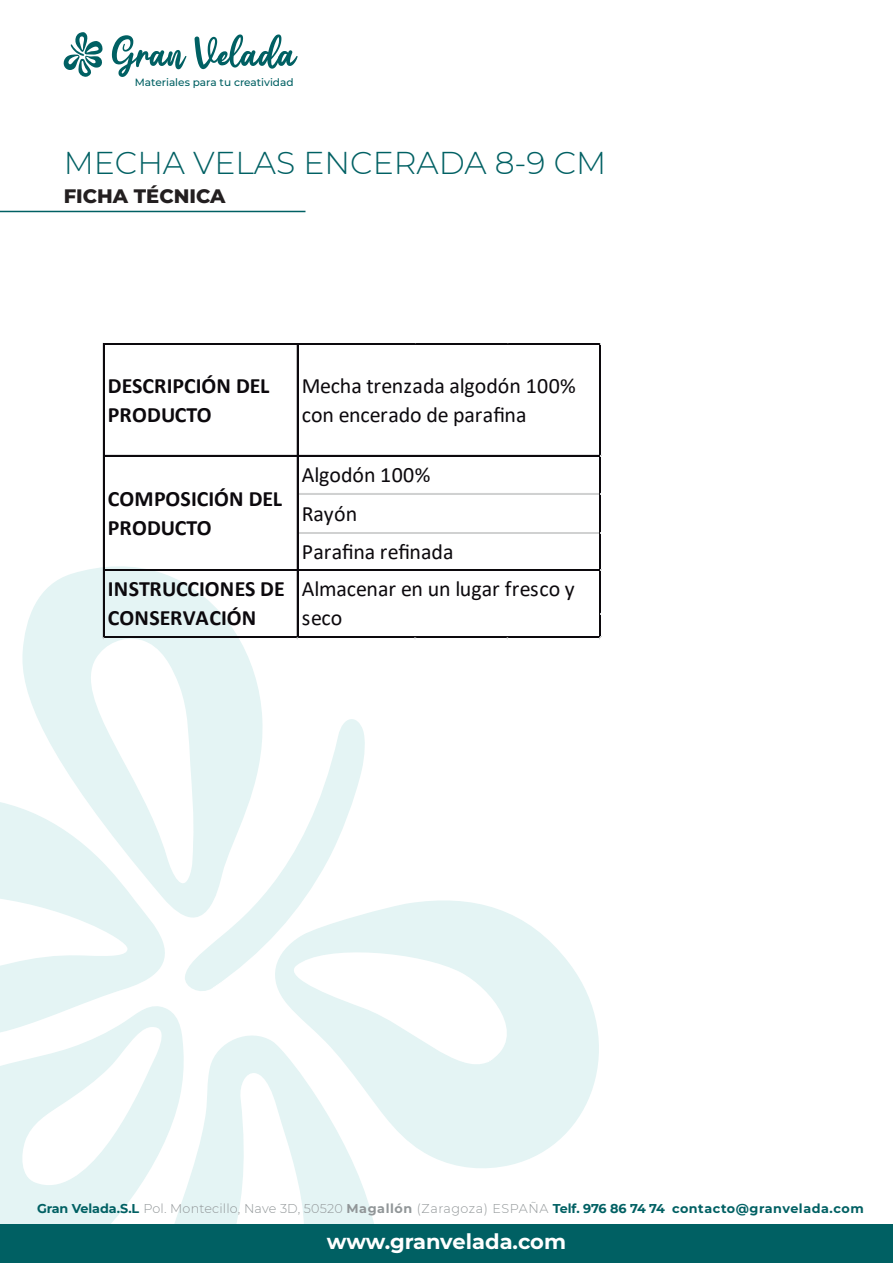
<style>
.page{position:relative;width:893px;height:1263px;background:#fff}
.page>*{position:absolute;margin:0;border:0;box-sizing:border-box;transform-origin:0 0}
.t1{font:300 31.5px "Montserrat";color:#006063}
.t2{font:21.9px/38.1px "Calibri";color:#0c090d}
.t3{font:700 21.9px/28.8px "Calibri";color:#0c090d}
.t4{font:700 21px "Montserrat";color:#fff}
.t5{font:800 19.5px "Montserrat";color:#231f20}
.t6{font:700 12.75px "Montserrat";letter-spacing:.035em;color:#006063}
.t7{font:500 10.5px "Montserrat";color:#006063}
.s1{font-weight:300;color:#919698}
.s2{color:#919698}
</style>
<div class="page">
<svg style="left:0;top:802px;width:165px;height:199px"></svg>
<svg style="left:282px;top:900px;width:317px;height:268px;fill:#e4f4f4"></svg>
<svg style="left:20px;top:563px;width:242px;height:386px;fill:#e4f4f4"></svg>
<svg style="left:0;top:1001px;width:180px;height:223px;fill:#e4f4f4"></svg>
<svg style="left:155px;top:1027px;width:232px;height:197px;fill:#e4f4f4"></svg>
<svg style="left:184px;top:714px;width:182px;height:282px"></svg>
<svg style="left:112px;top:35px;width:74px;height:42px"></svg>
<svg style="left:195px;top:34px;width:103px;height:35px"></svg>
<svg style="left:63px;top:32px;width:40px;height:45px"></svg>
<div style="left:0;top:1224px;width:893px;height:39px;background:#006063"></div>
<hr style="left:0;top:211px;width:305px;height:1px;background:#006063">
<hr style="left:105px;top:343px;width:496px;height:2px;background:#0c090d">
<hr style="left:105px;top:455px;width:496px;height:1px;background:#0c090d">
<hr style="left:298px;top:493px;width:301px;height:2px;background:#d0d1d1">
<hr style="left:298px;top:532px;width:301px;height:1px;background:#d0d1d1">
<hr style="left:298px;top:533px;width:301px;height:1px;background:#d0d1d1">
<hr style="left:105px;top:569px;width:496px;height:1px;background:#0c090d">
<hr style="left:105px;top:570px;width:496px;height:1px;background:#0c090d">
<hr style="left:103px;top:343px;width:2px;height:295px;background:#0c090d">
<hr style="left:297px;top:345px;width:1px;height:293px;background:#0c090d">
<hr style="left:105px;top:636px;width:496px;height:2px;background:#0c090d">
<hr style="left:599px;top:345px;width:2px;height:293px;background:#0c090d">
<p class="t7" style="left:135px;top:75px;width:160px">Materiales para tu creatividad</p>
<h1 class="t1" style="left:64px;top:142px;width:544px">MECHA VELAS ENCERADA 8-9 CM</h1>
<p class="t5" style="left:64px;top:182px;width:163px">FICHA TÉCNICA</p>
<p class="t3" style="left:108px;top:371px;width:163px">DESCRIPCIÓN DEL<br>PRODUCTO</p>
<p class="t3" style="left:108px;top:484px;width:176px">COMPOSICIÓN DEL<br>PRODUCTO</p>
<p class="t3" style="left:108px;top:574px;width:178px">INSTRUCCIONES DE<br>CONSERVACIÓN</p>
<p class="t2" style="left:302px;top:371px;width:276px;line-height:28.8px">Mecha trenzada algodón 100% con encerado de parafina</p>
<p class="t2" style="left:302px;top:455px;width:275px">Algodón 100%<br>Rayón<br>Parafina refinada<br>Almacenar en un lugar fresco y</p>
<p class="t2" style="left:302px;top:598px;width:42px">seco</p>
<p class="t6" style="left:37px;top:1200px;width:828px">Gran Velada.S.L <span class="s1">Pol. Montecillo, Nave 3D, 50520</span> <span class="s2">Magallón</span> <span class="s1">(Zaragoza) ESPAÑA</span> Telf. 976 86 74 74 contacto@granvelada.com</p>
<p class="t4" style="left:327px;top:1226px;width:241px">www.granvelada.com</p>
</div>
